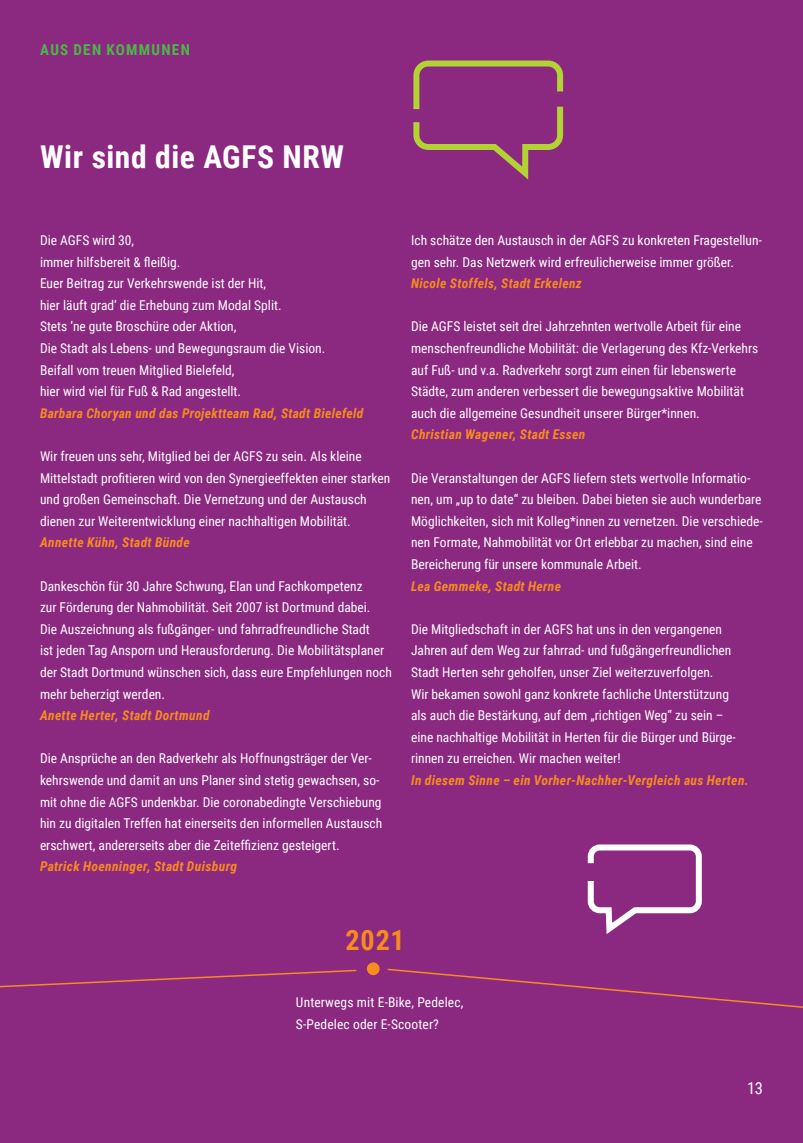
<style>
.page{position:relative;width:803px;height:1143px;background:#8b2880}
.page>*{position:absolute;margin:0;border:0;box-sizing:border-box;transform-origin:0 0}
.t1{font:700 31.5px "Roboto Condensed";letter-spacing:.02em;color:#fff}
.t2{font:700 28.05px "Roboto Condensed";color:#f68b1f}
.t3{font:16.5px "Roboto Condensed";color:#fff}
.t4{font:700 15px "Roboto Condensed";letter-spacing:.09em;color:#4cb848}
.t5{font:13.5px/21.6px "Roboto Condensed";color:#fff}
.t6{font:italic 700 13.5px "Roboto Condensed";letter-spacing:.025em;color:#f68b1f}
</style>
<div class="page">
<svg style="left:413px;top:60px;width:151px;height:120px"></svg>
<svg style="left:587px;top:844px;width:115px;height:90px"></svg>
<svg style="left:0;top:969px;width:357px;height:19px"></svg>
<svg style="left:387px;top:968px;width:416px;height:40px"></svg>
<div style="left:367px;top:962px;width:13px;height:13px;background:#f68b1f;border-radius:50%"></div>
<p class="t4" style="left:40px;top:39px;width:151px">AUS DEN KOMMUNEN</p>
<h1 class="t1" style="left:40px;top:135px;width:306px">Wir sind die AGFS NRW</h1>
<p class="t5" style="left:40px;top:229px;width:287px">Die AGFS wird 30,<br>immer hilfsbereit &amp; fleißig.<br>Euer Beitrag zur Verkehrswende ist der Hit,<br>hier läuft grad‘ die Erhebung zum Modal Split.<br>Stets ’ne gute Broschüre oder Aktion,<br>Die Stadt als Lebens- und Bewegungsraum die Vision.<br>Beifall vom treuen Mitglied Bielefeld,<br>hier wird viel für Fuß &amp; Rad angestellt.</p>
<p class="t6" style="left:40px;top:404px;width:325px">Barbara Choryan und das Projektteam Rad, Stadt Bielefeld</p>
<p class="t5" style="left:40px;top:445px;width:352px">Wir freuen uns sehr, Mitglied bei der AGFS zu sein. Als kleine Mittelstadt profitieren wird von den Synergieeffekten einer starken und großen Gemeinschaft. Die Vernetzung und der Austausch dienen zur Weiterentwicklung einer nachhaltigen Mobilität.</p>
<p class="t6" style="left:40px;top:533px;width:151px">Annette Kühn, Stadt Bünde</p>
<p class="t5" style="left:40px;top:575px;width:353px">Dankeschön für 30 Jahre Schwung, Elan und Fachkompetenz<br>zur Förderung der Nahmobilität. Seit 2007 ist Dortmund dabei.<br>Die Auszeichnung als fußgänger- und fahrradfreundliche Stadt<br>ist jeden Tag Ansporn und Herausforderung. Die Mobilitätsplaner der Stadt Dortmund wünschen sich, dass eure Empfehlungen noch mehr beherzigt werden.</p>
<p class="t6" style="left:40px;top:706px;width:171px">Anette Herter, Stadt Dortmund</p>
<p class="t5" style="left:40px;top:747px;width:344px">Die Ansprüche an den Radverkehr als Hoffnungsträger der Ver&shy;kehrswende und damit an uns Planer sind stetig gewachsen, so&shy;mit ohne die AGFS undenkbar. Die coronabedingte Verschiebung hin zu digitalen Treffen hat einerseits den informellen Austausch erschwert, andererseits aber die Zeiteffizienz gesteigert.</p>
<p class="t6" style="left:40px;top:857px;width:199px">Patrick Hoenninger, Stadt Duisburg</p>
<p class="t5" style="left:411px;top:229px;width:352px">Ich schätze den Austausch in der AGFS zu konkreten Fragestellun&shy;gen sehr. Das Netzwerk wird erfreulicherweise immer größer.</p>
<p class="t6" style="left:411px;top:274px;width:172px">Nicole Stoffels, Stadt Erkelenz</p>
<p class="t5" style="left:411px;top:315px;width:349px">Die AGFS leistet seit drei Jahrzehnten wertvolle Arbeit für eine menschenfreundliche Mobilität: die Verlagerung des Kfz-Verkehrs auf Fuß- und v.a. Radverkehr sorgt zum einen für lebenswerte Städte, zum anderen verbessert die bewegungsaktive Mobilität auch die allgemeine Gesundheit unserer Bürger*innen.</p>
<p class="t6" style="left:411px;top:425px;width:176px">Christian Wagener, Stadt Essen</p>
<p class="t5" style="left:411px;top:467px;width:353px">Die Veranstaltungen der AGFS liefern stets wertvolle Informatio&shy;nen, um „up to date“ zu bleiben. Dabei bieten sie auch wunderbare Möglichkeiten, sich mit Kolleg*innen zu vernetzen. Die verschiede&shy;nen Formate, Nahmobilität vor Ort erlebbar zu machen, sind eine Bereicherung für unsere kommunale Arbeit.</p>
<p class="t6" style="left:411px;top:576px;width:152px">Lea Gemmeke, Stadt Herne</p>
<p class="t5" style="left:411px;top:618px;width:326px">Die Mitgliedschaft in der AGFS hat uns in den vergangenen Jahren auf dem Weg zur fahrrad- und fußgängerfreundlichen Stadt Herten sehr geholfen, unser Ziel weiterzuverfolgen.<br>Wir bekamen sowohl ganz konkrete fachliche Unterstützung als auch die Bestärkung, auf dem „richtigen Weg“ zu sein – eine nachhaltige Mobilität in Herten für die Bürger und Bürge&shy;rinnen zu erreichen. Wir machen weiter!</p>
<p class="t6" style="left:411px;top:771px;width:339px">In diesem Sinne – ein Vorher-Nachher-Vergleich aus Herten.</p>
<h2 class="t2" style="left:345px;top:921px;width:61px">2021</h2>
<p class="t5" style="left:296px;top:991px;width:169px">Unterwegs mit E-Bike, Pedelec,<br>S-Pedelec oder E-Scooter?</p>
<p class="t3" style="left:747px;top:1077px;width:17px">13</p>
</div>
